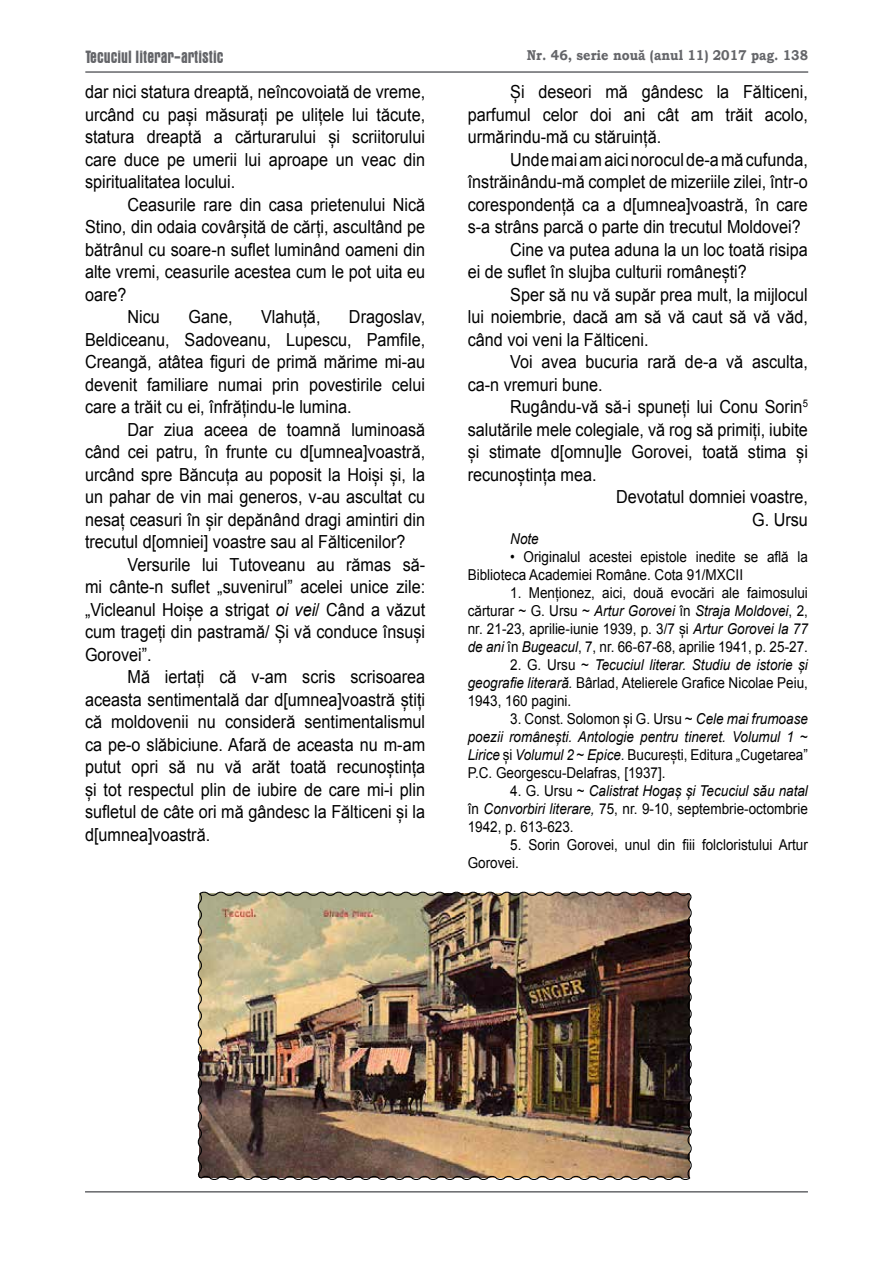
<style>
.page{position:relative;width:893px;height:1263px;background:#fff}
.page>*{position:absolute;margin:0;border:0;box-sizing:border-box;transform-origin:0 0}
.t1{font:18px/22.5px "Arial";color:#000;text-align:justify;scale:.9 1}
.t2{font:700 condensed 18px "Aurora BT";color:#646569;scale:.9 1}
.t3{font:15px/18px "Arial";color:#000;text-align:justify;scale:.9 1}
.t4{font:italic 15px "Arial";color:#000;scale:.9 1}
.t5{font:700 14.25px "Bookman Old Style";color:#646569;scale:.9 1}
.s1{font-style:italic}
</style>
<div class="page">
<hr style="left:85px;top:71px;width:723px;height:2px;background:#646569">
<hr style="left:85px;top:1191px;width:723px;height:1px;background:#646569">
<img style="left:197px;top:891px;width:495px;height:289px">
<p class="t2" style="left:85px;top:47px;width:155px">Tecuciul literar-artistic</p>
<p class="t5" style="left:527px;top:45px;width:314px">Nr. 46, serie nouă (anul 11) 2017 pag. 138</p>
<p class="t1" style="left:85px;top:81px;width:379px">dar nici statura dreaptă, neîncovoiată de vreme, urcând cu pași măsurați pe ulițele lui tăcute, statura dreaptă a cărturarului și scriitorului care duce pe umerii lui aproape un veac din spiritualitatea locului.</p>
<p class="t1" style="left:128px;top:193px;width:332px">Ceasurile rare din casa prietenului Nică</p>
<p class="t1" style="left:85px;top:216px;width:379px">Stino, din odaia covârșită de cărți, ascultând pe</p>
<p class="t1" style="left:85px;top:238px;width:379px">bătrânul cu soare-n suflet luminând oameni din</p>
<p class="t1" style="left:85px;top:261px;width:379px">alte vremi, ceasurile acestea cum le pot uita eu</p>
<p class="t1" style="left:85px;top:283px;width:48px">oare?</p>
<p class="t1" style="left:128px;top:306px;width:37px">Nicu</p>
<p class="t1" style="left:188px;top:306px;width:51px">Gane,</p>
<p class="t1" style="left:261px;top:306px;width:68px">Vlahuță,</p>
<p class="t1" style="left:468px;top:81px;width:379px;text-indent:43px">Și deseori mă gândesc la Fălticeni, parfumul celor doi ani cât am trăit acolo, urmărindu-mă cu stăruință.</p>
<p class="t1" style="left:510px;top:148px;width:332px">Unde mai am aici norocul de-a mă cufunda,</p>
<p class="t1" style="left:468px;top:171px;width:379px">înstrăinându-mă complet de mizeriile zilei, într-o</p>
<p class="t1" style="left:468px;top:193px;width:379px">corespondență ca a d[umnea]voastră, în care</p>
<p class="t1" style="left:468px;top:216px;width:372px">s-a strâns parcă o parte din trecutul Moldovei?</p>
<p class="t1" style="left:510px;top:238px;width:332px">Cine va putea aduna la un loc toată risipa</p>
<p class="t1" style="left:468px;top:261px;width:312px">ei de suflet în slujba culturii românești?</p>
<p class="t1" style="left:510px;top:283px;width:332px">Sper să nu vă supăr prea mult, la mijlocul</p>
<p class="t1" style="left:468px;top:306px;width:379px">lui noiembrie, dacă am să vă caut să vă văd,</p>
<p class="t1" style="left:468px;top:328px;width:203px">când voi veni la Fălticeni.</p>
<p class="t1" style="left:510px;top:351px;width:332px">Voi avea bucuria rară de-a vă asculta,</p>
<p class="t1" style="left:468px;top:373px;width:152px">ca-n vremuri bune.</p>
<p class="t1" style="left:510px;top:396px;width:332px">Rugându-vă să-i spuneți lui Conu Sorin<sup>5</sup></p>
<p class="t1" style="left:468px;top:418px;width:379px">salutările mele colegiale, vă rog să primiți, iubite</p>
<p class="t1" style="left:468px;top:441px;width:379px">și stimate d[omnu]le Gorovei, toată stima și</p>
<p class="t1" style="left:468px;top:463px;width:145px">recunoștința mea.</p>
<p class="t1" style="left:616px;top:486px;width:215px">Devotatul domniei voastre,</p>
<p class="t1" style="left:752px;top:508px;width:64px">G. Ursu</p>
<p class="t4" style="left:510px;top:529px;width:33px">Note</p>
<p class="t3" style="left:468px;top:548px;width:379px;text-indent:43px">• Originalul acestei epistole inedite se află la<br>Biblioteca Academiei Române. Cota 91/MXCII</p>
<p class="t3" style="left:468px;top:584px;width:379px;text-indent:43px">1. Menționez, aici, două evocări ale faimosului cărturar ~ G. Ursu ~ <span class="s1">Artur Gorovei</span> în <span class="s1">Straja Moldovei</span>, 2, nr. 21-23, aprilie-iunie 1939, p. 3/7 și <span class="s1">Artur Gorovei la 77 de ani</span> în <span class="s1">Bugeacul</span>, 7, nr. 66-67-68, aprilie 1941, p. 25-27.</p>
<p class="t3" style="left:468px;top:656px;width:379px;text-indent:43px">2. G. Ursu ~ <span class="s1">Tecuciul literar. Studiu de istorie și geografie literară.</span> Bârlad, Atelierele Grafice Nicolae Peiu, 1943, 160 pagini.</p>
<p class="t3" style="left:468px;top:710px;width:379px;text-indent:43px">3. Const. Solomon și G. Ursu ~ <span class="s1">Cele mai frumoase poezii românești. Antologie pentru tineret. Volumul 1</span> ~ <span class="s1">Lirice</span> și <span class="s1">Volumul 2</span> ~ <span class="s1">Epice.</span> București, Editura „Cugetarea” P.C. Georgescu-Delafras, [1937].</p>
<p class="t3" style="left:468px;top:782px;width:379px;text-indent:43px">4. G. Ursu ~ <span class="s1">Calistrat Hogaș și Tecuciul său natal </span>în <span class="s1">Convorbiri literare,</span> 75, nr. 9-10, septembrie-octombrie 1942, p. 613-623.</p>
<p class="t3" style="left:468px;top:836px;width:379px;text-indent:43px">5. Sorin Gorovei, unul din fiii folcloristului Artur<br>Gorovei.</p>
<p class="t1" style="left:85px;top:306px;width:379px;text-indent:264px">Dragoslav, Beldiceanu, Sadoveanu, Lupescu, Pamfile, Creangă, atâtea figuri de primă mărime mi-au devenit familiare numai prin povestirile celui care a trăit cu ei, înfrățindu-le lumina.</p>
<p class="t1" style="left:85px;top:418px;width:379px;text-indent:43px">Dar ziua aceea de toamnă luminoasă când cei patru, în frunte cu d[umnea]voastră, urcând spre Băncuța au poposit la Hoiși și, la un pahar de vin mai generos, v-au ascultat cu nesaț ceasuri în șir depănând dragi amintiri din trecutul d[omniei] voastre sau al Fălticenilor?</p>
<p class="t1" style="left:85px;top:553px;width:379px;text-indent:43px">Versurile lui Tutoveanu au rămas să&shy;mi cânte-n suflet „suvenirul” acelei unice zile: „Vicleanul Hoișe a strigat <span class="s1">oi vei</span>/ Când a văzut cum trageți din pastramă/ Și vă conduce însuși Gorovei”.</p>
<p class="t1" style="left:85px;top:666px;width:379px;text-indent:43px">Mă iertați că v-am scris scrisoarea aceasta sentimentală dar d[umnea]voastră știți că moldovenii nu consideră sentimentalismul ca pe‑o slăbiciune. Afară de aceasta nu m-am putut opri să nu vă arăt toată recunoștința și tot respectul plin de iubire de care mi-i plin sufletul de câte ori mă gândesc la Fălticeni și la d[umnea]voastră.</p>
</div>
